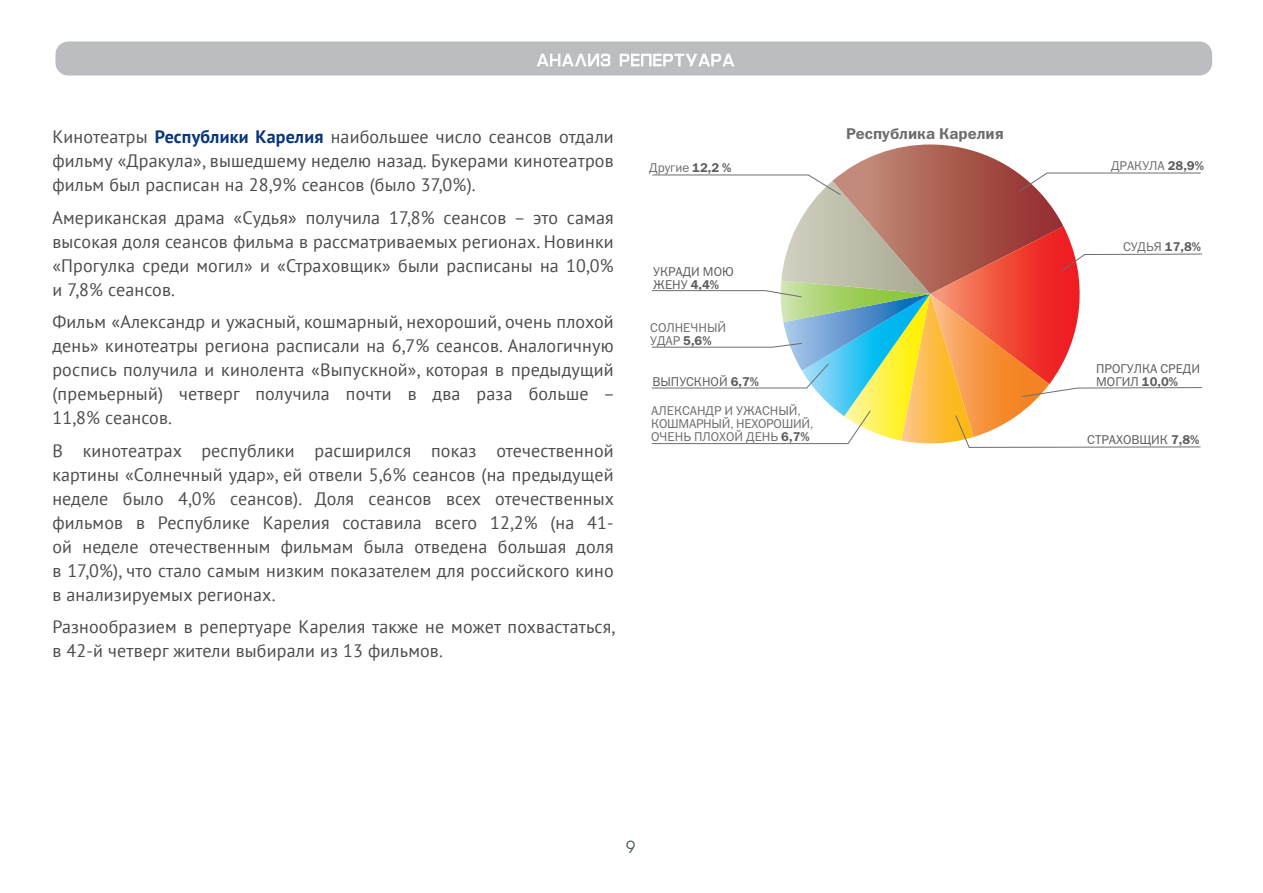
<style>
.page{position:relative;width:1263px;height:893px;background:#fff}
.page>*{position:absolute;margin:0;border:0;box-sizing:border-box;transform-origin:0 0}
.текст{font:18px/24px "PT Sans";letter-spacing:.01em;color:#4b4c4d;text-align:justify}
.t1{font:16.5px "Avant Garde Gothic Cyr";color:#455760}
.t2{font:15.6px "Franklin Gothic Demi C";color:#6c6d70}
.t3{font:12.9px/12.8px "Franklin Gothic Book C";color:#6c6d70}
.t4{font:12.9px/12.9px "Franklin Gothic Book C";color:#5d5d5d}
.s1{font-weight:700;color:#08357c}
.s2{font-family:"Franklin Gothic Demi C";color:#5d5d5d}
.s3{font-family:"Franklin Gothic Demi C"}
</style>
<div class="page">
<div style="left:56px;top:41px;width:1156px;height:35px;background:#bcbdc0;border-radius:13px"></div>
<svg style="left:537px;top:53px;width:74px;height:14px"></svg>
<svg style="left:619px;top:53px;width:115px;height:14px"></svg>
<svg style="left:651px;top:144px;width:551px;height:304px"></svg>
<p class="текст" style="left:52px;top:125px;width:563px">Кинотеатры <span class="s1">Республики Карелия</span> наибольшее число сеансов отдали фильму «Дракула», вышедшему неделю назад. Букерами кинотеатров фильм был расписан на 28,9% сеансов (было 37,0%).</p>
<p class="текст" style="left:52px;top:205px;width:563px">Американская драма «Судья» получила 17,8% сеансов – это самая высокая доля сеансов фильма в рассматриваемых регионах. Новинки «Прогулка среди могил» и «Страховщик» были расписаны на 10,0% и 7,8% сеансов.</p>
<p class="текст" style="left:52px;top:310px;width:564px">Фильм «Александр и ужасный, кошмарный, нехороший, очень плохой день» кинотеатры региона расписали на 6,7% сеансов. Аналогичную роспись получила и кинолента «Выпускной», которая в предыдущий (премьерный) четверг получила почти в два раза больше – 11,8% сеансов.</p>
<p class="текст" style="left:52px;top:438px;width:563px">В кинотеатрах республики расширился показ отечественной картины «Солнечный удар», ей отвели 5,6% сеансов (на предыдущей неделе было 4,0% сеансов). Доля сеансов всех отечественных фильмов в Республике Карелия составила всего 12,2% (на 41- ой неделе отечественным фильмам была отведена большая доля в 17,0%), что стало самым низким показателем для российского кино в анализируемых регионах.</p>
<p class="текст" style="left:52px;top:615px;width:564px">Разнообразием в репертуаре Карелия также не может похвастаться, в 42-й четверг жители выбирали из 13 фильмов.</p>
<p class="t3" style="left:649px;top:161px;width:84px">Другие <span class="s2">12,2 %</span></p>
<p class="t4" style="left:653px;top:265px;width:82px">УКРАДИ МОЮ<br>ЖЕНУ <span class="s3">4,4%</span></p>
<p class="t3" style="left:650px;top:321px;width:77px">СОЛНЕЧНЫЙ<br>УДАР <span class="s2">5,6%</span></p>
<p class="t4" style="left:652px;top:375px;width:108px">ВЫПУСКНОЙ <span class="s3">6,7%</span></p>
<p class="t3" style="left:651px;top:404px;width:164px">АЛЕКСАНДР И УЖАСНЫЙ,<br>КОШМАРНЫЙ, НЕХОРОШИЙ,<br>ОЧЕНЬ ПЛОХОЙ ДЕНЬ <span class="s2">6,7%</span></p>
<p class="t2" style="left:846px;top:125px;width:159px">Республика Карелия</p>
<p class="t1" style="left:626px;top:837px;width:11px">9</p>
<p class="t3" style="left:1111px;top:159px;width:94px">ДРАКУЛА <span class="s2">28,9%</span></p>
<p class="t3" style="left:1123px;top:241px;width:80px">СУДЬЯ <span class="s2">17,8%</span></p>
<p class="t4" style="left:1096px;top:362px;width:105px">ПРОГУЛКА СРЕДИ<br>МОГИЛ <span class="s3">10,0%</span></p>
<p class="t4" style="left:1087px;top:433px;width:114px">СТРАХОВЩИК <span class="s3">7,8%</span></p>
</div>
